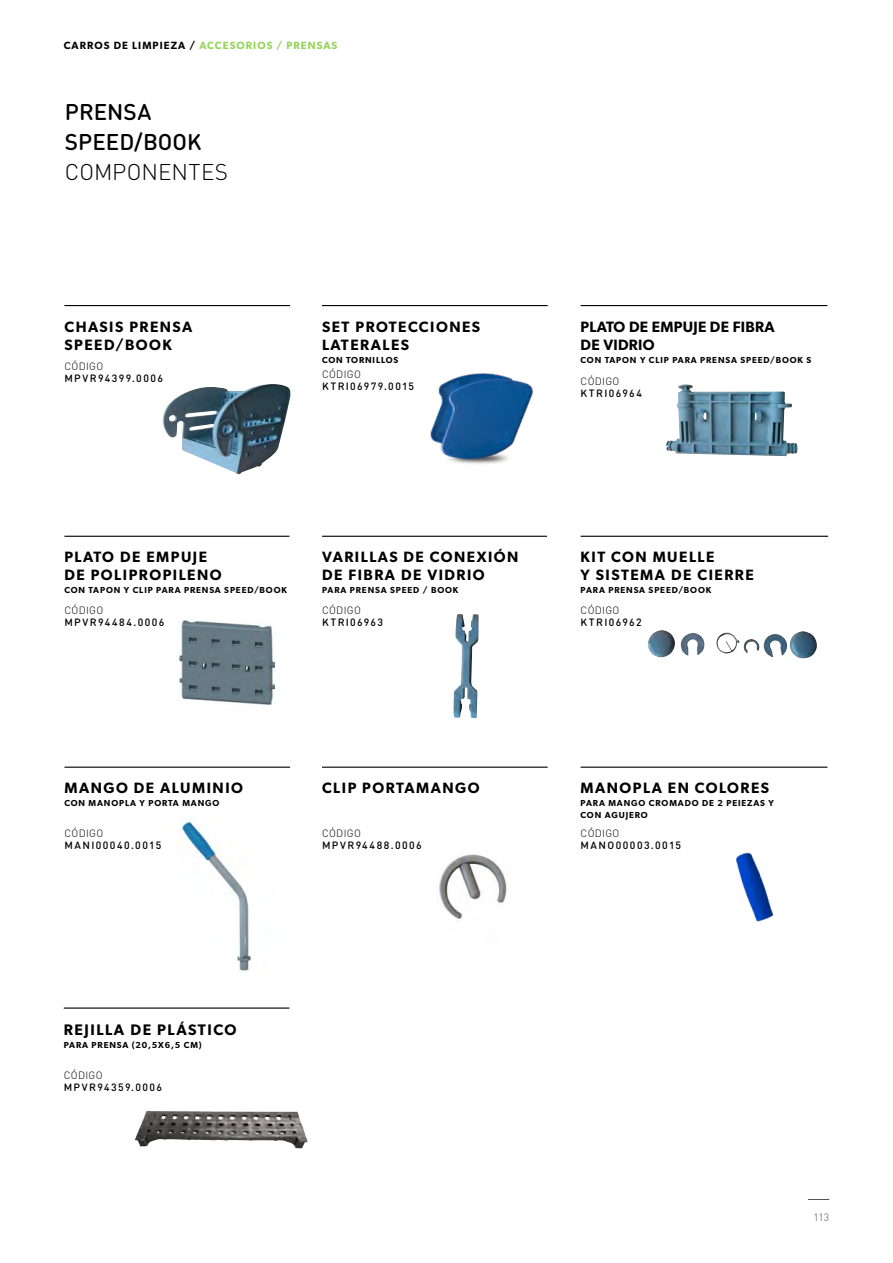
<style>
.page{position:relative;width:893px;height:1263px;background:#fff}
.page>*{position:absolute;margin:0;border:0;box-sizing:border-box;transform-origin:0 0}
.t1{font:500 22.5px/30px "DIN Round Pro";color:#000}
.t2{font:300 22.5px "DIN Round Pro";color:#000}
.t3{font:600 15.3px "Gibson";letter-spacing:.1em;color:#000}
.t4{font:600 15px/18px "Gibson";letter-spacing:.1em;color:#000}
.t5{font:600 15px/18px "Gibson";letter-spacing:.02em;color:#000}
.t6{font:500 10.5px "DIN Round Pro";letter-spacing:.135em;color:#000}
.t7{font:300 10.5px "DIN Round Pro";letter-spacing:.03em;color:#000}
.t8{font:600 10.5px "Gibson";letter-spacing:.1em;color:#93d358}
.t9{font:300 10.5px "DIN Round Pro";color:#555}
.t10{font:600 8.7px/12px "Gibson";letter-spacing:.1em;color:#000}
.s1{color:#000}
</style>
<div class="page">
<svg style="left:808px;top:1199px;width:21px;height:1px"></svg>
<img style="left:736px;top:852px;width:38px;height:70px">
<img style="left:439px;top:854px;width:68px;height:67px">
<img style="left:178px;top:615px;width:96px;height:90px">
<img style="left:180px;top:819px;width:71px;height:154px">
<hr style="left:64px;top:536px;width:225px;height:1px;background:#000">
<img style="left:648px;top:630px;width:169px;height:29px">
<hr style="left:322px;top:536px;width:225px;height:1px;background:#000">
<hr style="left:581px;top:536px;width:247px;height:1px;background:#000">
<hr style="left:64px;top:767px;width:226px;height:1px;background:#000">
<hr style="left:322px;top:767px;width:226px;height:1px;background:#000">
<hr style="left:581px;top:767px;width:246px;height:1px;background:#000">
<img style="left:163px;top:384px;width:128px;height:90px">
<hr style="left:64px;top:305px;width:226px;height:1px;background:#000">
<hr style="left:322px;top:305px;width:226px;height:1px;background:#000">
<img style="left:430px;top:373px;width:104px;height:91px">
<hr style="left:581px;top:305px;width:246px;height:1px;background:#000">
<img style="left:666px;top:384px;width:131px;height:72px">
<img style="left:453px;top:614px;width:26px;height:104px">
<img style="left:135px;top:1111px;width:172px;height:37px">
<hr style="left:64px;top:1007px;width:225px;height:2px;background:#000">
<p class="t8" style="left:64px;top:40px;width:275px"><span class="s1">CARROS DE LIMPIEZA /</span> ACCESORIOS / PRENSAS</p>
<h1 class="t1" style="left:65px;top:96px;width:138px">PRENSA<br>SPEED/BOOK</h1>
<h1 class="t2" style="left:65px;top:157px;width:165px">COMPONENTES</h1>
<h3 class="t4" style="left:64px;top:317px;width:129px">CHASIS PRENSA<br>SPEED/BOOK</h3>
<h3 class="t4" style="left:322px;top:317px;width:160px">SET PROTECCIONES<br>LATERALES</h3>
<p class="t10" style="left:322px;top:353px;width:78px">CON TORNILLOS</p>
<p class="t7" style="left:64px;top:360px;width:40px">CÓDIGO</p>
<p class="t6" style="left:64px;top:371px;width:100px">MPVR94399.0006</p>
<p class="t7" style="left:322px;top:368px;width:40px">CÓDIGO</p>
<p class="t6" style="left:322px;top:379px;width:94px">KTRI06979.0015</p>
<h3 class="t4" style="left:64px;top:548px;width:159px">PLATO DE EMPUJE<br>DE POLIPROPILENO</h3>
<p class="t10" style="left:64px;top:584px;width:224px">CON TAPON Y CLIP PARA PRENSA SPEED/BOOK</p>
<p class="t7" style="left:64px;top:603px;width:40px">CÓDIGO</p>
<p class="t6" style="left:64px;top:615px;width:101px">MPVR94484.0006</p>
<h3 class="t4" style="left:322px;top:548px;width:198px">VARILLAS DE CONEXIÓN<br>DE FIBRA DE VIDRIO</h3>
<p class="t10" style="left:322px;top:584px;width:138px">PARA PRENSA SPEED / BOOK</p>
<p class="t7" style="left:322px;top:603px;width:40px">CÓDIGO</p>
<p class="t6" style="left:322px;top:615px;width:63px">KTRI06963</p>
<h3 class="t5" style="left:581px;top:317px;width:196px">PLATO DE EMPUJE DE FIBRA<br>DE VIDRIO</h3>
<p class="t10" style="left:581px;top:353px;width:232px">CON TAPON Y CLIP PARA PRENSA SPEED/BOOK S</p>
<p class="t7" style="left:581px;top:374px;width:40px">CÓDIGO</p>
<p class="t6" style="left:581px;top:386px;width:63px">KTRI06964</p>
<h3 class="t4" style="left:581px;top:548px;width:175px">KIT CON MUELLE<br>Y SISTEMA DE CIERRE</h3>
<p class="t10" style="left:581px;top:584px;width:132px">PARA PRENSA SPEED/BOOK</p>
<p class="t7" style="left:581px;top:603px;width:40px">CÓDIGO</p>
<p class="t6" style="left:581px;top:615px;width:62px">KTRI06962</p>
<h3 class="t4" style="left:64px;top:779px;width:180px">MANGO DE ALUMINIO</h3>
<p class="t10" style="left:64px;top:797px;width:156px">CON MANOPLA Y PORTA MANGO</p>
<p class="t7" style="left:64px;top:826px;width:40px">CÓDIGO</p>
<p class="t6" style="left:64px;top:838px;width:98px">MANI00040.0015</p>
<h2 class="t3" style="left:64px;top:1020px;width:174px">REJILLA DE PLÁSTICO</h2>
<p class="t10" style="left:64px;top:1038px;width:140px">PARA PRENSA (20,5X6,5 CM)</p>
<p class="t7" style="left:64px;top:1068px;width:40px">CÓDIGO</p>
<p class="t6" style="left:64px;top:1080px;width:100px">MPVR94359.0006</p>
<h3 class="t4" style="left:322px;top:779px;width:159px">CLIP PORTAMANGO</h3>
<h3 class="t4" style="left:581px;top:779px;width:190px">MANOPLA EN COLORES</h3>
<p class="t10" style="left:581px;top:797px;width:195px">PARA MANGO CROMADO DE 2 PEIEZAS Y<br>CON AGUJERO</p>
<p class="t7" style="left:322px;top:826px;width:40px">CÓDIGO</p>
<p class="t6" style="left:322px;top:838px;width:101px">MPVR94488.0006</p>
<p class="t7" style="left:581px;top:826px;width:40px">CÓDIGO</p>
<p class="t6" style="left:581px;top:838px;width:102px">MANO00003.0015</p>
<p class="t9" style="left:814px;top:1210px;width:17px">113</p>
</div>
